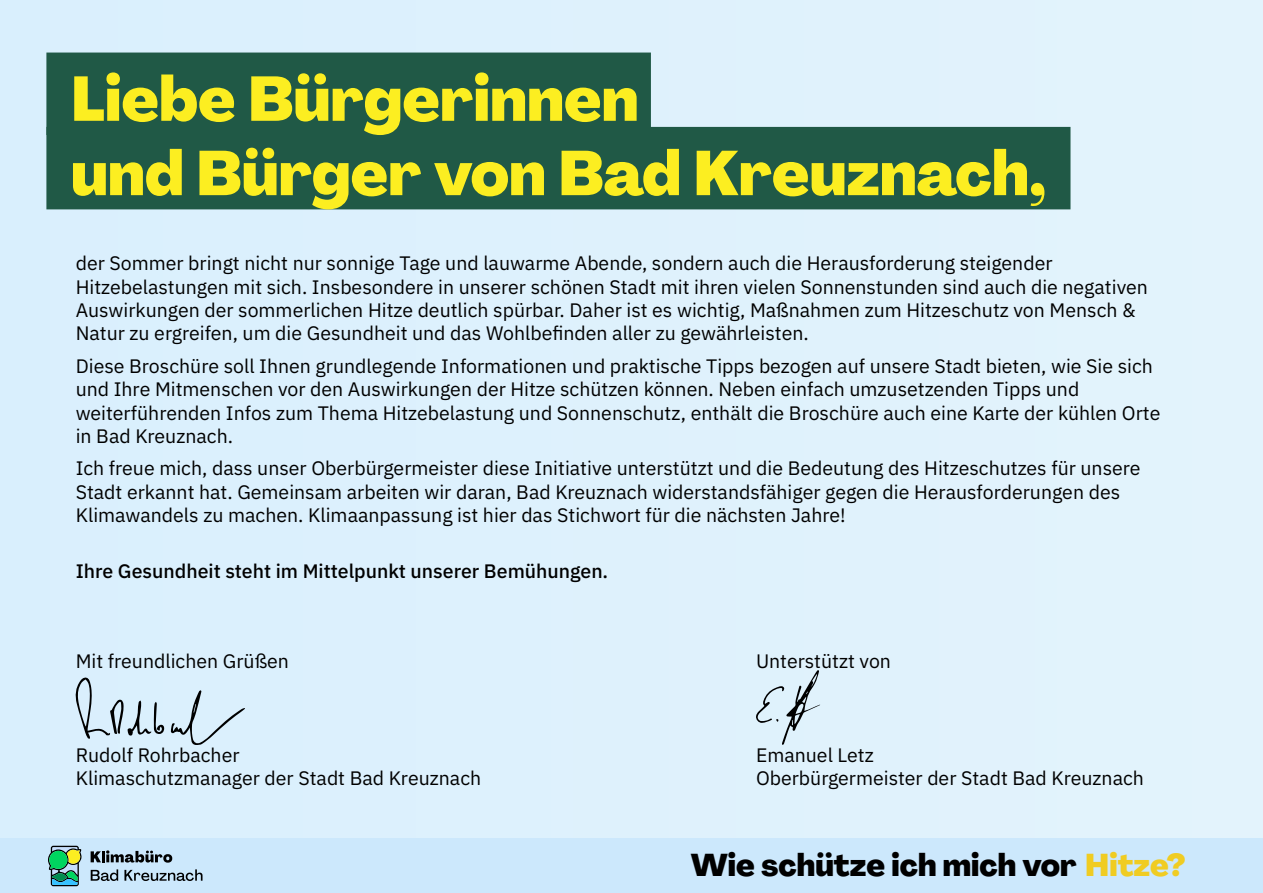
<style>
.page{position:relative;width:1263px;height:893px;background:#dff1fc}
.page>*{position:absolute;margin:0;border:0;box-sizing:border-box;transform-origin:0 0}
.Absatzformat_10{font:61.95px "Agrandir Variable";color:#fcee21}
.t1{font:31.05px "Agrandir Variable";color:#000}
.t2{font:19.5px/23.4px "IBM Plex Sans";color:#000}
.t3{font:500 19.5px "IBM Plex Sans";color:#000}
.s1{color:#f0cc22}
</style>
<div class="page">
<div style="left:46px;top:53px;width:605px;height:82px;background:#205946"></div>
<div style="left:46px;top:127px;width:1024px;height:82px;background:#205946"></div>
<svg style="left:756px;top:670px;width:64px;height:75px"></svg>
<svg style="left:171px;top:690px;width:74px;height:55px"></svg>
<svg style="left:75px;top:677px;width:89px;height:62px"></svg>
<div style="left:0;top:839px;width:1263px;height:54px;background:#cce8fc"></div>
<svg style="left:91px;top:850px;width:81px;height:13px"></svg>
<svg style="left:91px;top:869px;width:27px;height:12px"></svg>
<svg style="left:124px;top:869px;width:79px;height:12px"></svg>
<svg style="left:48px;top:846px;width:34px;height:40px"></svg>
<p class="Absatzformat_10" style="left:71px;top:61px;width:569px">Liebe Bürgerinnen</p>
<p class="Absatzformat_10" style="left:71px;top:136px;width:976px">und Bürger von Bad Kreuznach,</p>
<p class="t2" style="left:76px;top:250px;width:978px">der Sommer bringt nicht nur sonnige Tage und lauwarme Abende, sondern auch die Herausforderung steigender</p>
<p class="t2" style="left:76px;top:273px;width:1074px">Hitzebelastungen mit sich. Insbesondere in unserer schönen Stadt mit ihren vielen Sonnenstunden sind auch die negativen<br>Auswirkungen der sommerlichen Hitze deutlich spürbar. Daher ist es wichtig, Maßnahmen zum Hitzeschutz von Mensch &amp;<br>Natur zu ergreifen, um die Gesundheit und das Wohlbefinden aller zu gewährleisten.</p>
<p class="t2" style="left:76px;top:353px;width:1086px">Diese Broschüre soll Ihnen grundlegende Informationen und praktische Tipps bezogen auf unsere Stadt bieten, wie Sie sich und Ihre Mitmenschen vor den Auswirkungen der Hitze schützen können. Neben einfach umzusetzenden Tipps und weiterführenden Infos zum Thema Hitzebelastung und Sonnenschutz, enthält die Broschüre auch eine Karte der kühlen Orte in Bad Kreuznach.</p>
<p class="t2" style="left:76px;top:455px;width:1066px">Ich freue mich, dass unser Oberbürgermeister diese Initiative unterstützt und die Bedeutung des Hitzeschutzes für unsere<br>Stadt erkannt hat. Gemeinsam arbeiten wir daran, Bad Kreuznach widerstandsfähiger gegen die Herausforderungen des<br>Klimawandels zu machen. Klimaanpassung ist hier das Stichwort für die nächsten Jahre!</p>
<p class="t3" style="left:76px;top:556px;width:534px">Ihre Gesundheit steht im Mittelpunkt unserer Bemühungen.</p>
<p class="t2" style="left:76px;top:648px;width:215px">Mit freundlichen Grüßen</p>
<p class="t2" style="left:76px;top:742px;width:165px">Rudolf Rohrbacher</p>
<p class="t2" style="left:76px;top:765px;width:407px">Klimaschutzmanager der Stadt Bad Kreuznach</p>
<p class="t2" style="left:756px;top:648px;width:136px">Unterstützt von</p>
<p class="t2" style="left:756px;top:742px;width:119px">Emanuel Letz</p>
<p class="t2" style="left:756px;top:765px;width:389px">Oberbürgermeister der Stadt Bad Kreuznach</p>
<p class="t1" style="left:691px;top:846px;width:496px">Wie schütze ich mich vor <span class="s1">Hitze?</span></p>
</div>
